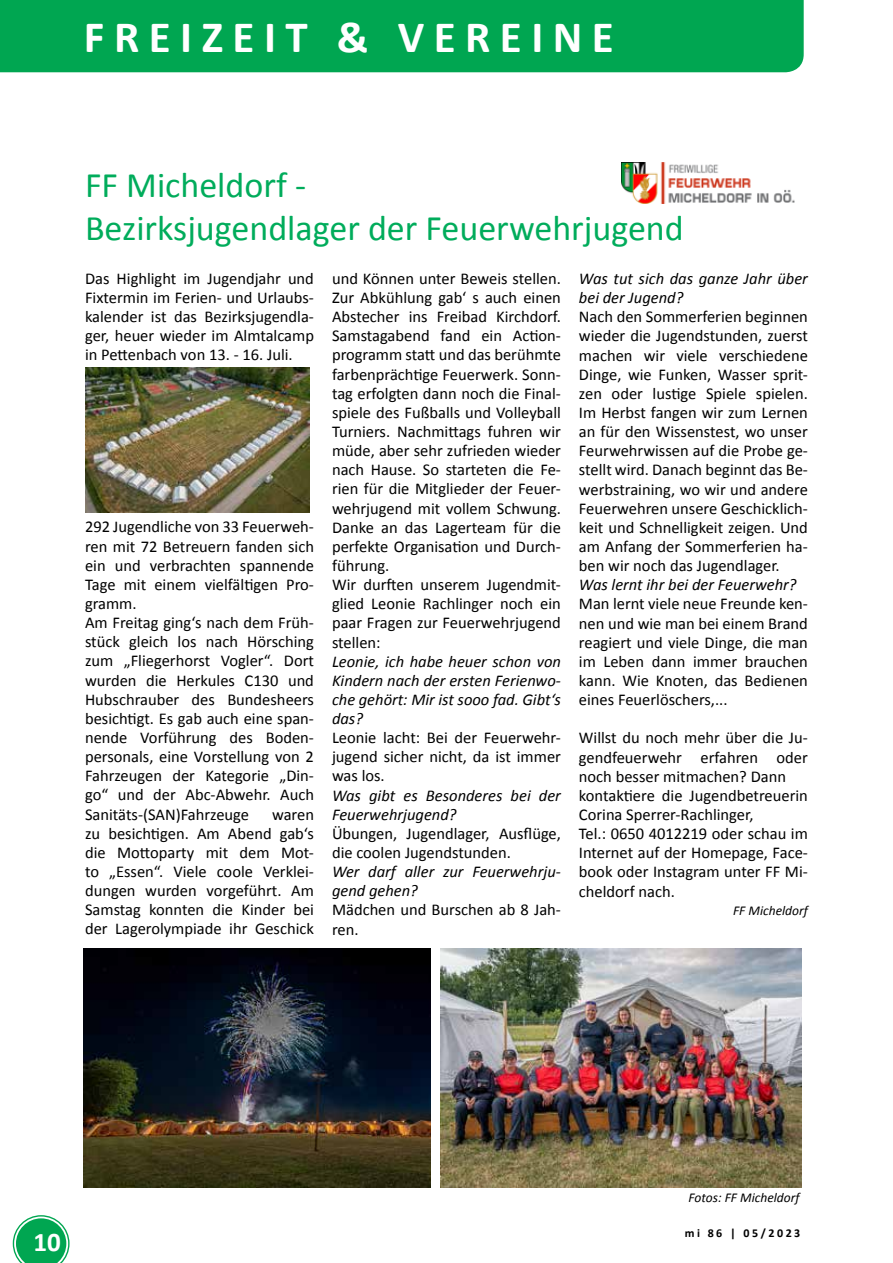
<style>
.page{position:relative;width:893px;height:1263px;background:#fff}
.page>*{position:absolute;margin:0;border:0;box-sizing:border-box;transform-origin:0 0}
.t1{font:700 45px "Calibri";letter-spacing:.21em;color:#fff}
.t2{font:36px/43.2px "Calibri";color:#00ac5b}
.t3{font:700 27px "Calibri";color:#fff}
.t4{font:16.5px/19.2px "Calibri";color:#000;text-align:justify}
.t5{font:italic 16.5px/19.2px "Calibri";color:#000}
.t6{font:italic 13.5px "Calibri";color:#000}
.t7{font:700 12px "Calibri";letter-spacing:.21em;color:#000}
</style>
<div class="page">
<svg style="left:13px;top:1215px;width:57px;height:48px"></svg>
<div style="left:0;top:0;width:804px;height:72px;background:#00a651"></div>
<img style="left:85px;top:368px;width:224px;height:145px">
<img style="left:441px;top:949px;width:360px;height:239px">
<img style="left:83px;top:949px;width:347px;height:239px">
<img style="left:621px;top:162px;width:174px;height:42px">
<h1 class="t1" style="left:84px;top:8px;width:531px">FREIZEIT &amp; VEREINE</h1>
<h2 class="t2" style="left:85px;top:164px;width:600px">FF Micheldorf -<br>Bezirksjugendlager der Feuerwehrjugend</h2>
<p class="t4" style="left:85px;top:269px;width:230px">Das Highlight im Jugendjahr und Fixtermin im Ferien- und Urlaubs&shy;kalender ist das Bezirksjugendla&shy;ger, heuer wieder im Almtalcamp in Pettenbach von 13. - 16. Juli.</p>
<p class="t4" style="left:332px;top:269px;width:230px;text-align:left">und Können unter Beweis stellen.<br>Zur Abkühlung gab‘ s auch einen<br>Abstecher ins Freibad Kirchdorf.<br>Samstagabend fand ein Action&shy;programm statt und das berühmte farbenprächtige Feuerwerk. Sonn&shy;tag erfolgten dann noch die Final&shy;spiele des Fußballs und Volleyball<br>Turniers. Nachmittags fuhren wir müde, aber sehr zufrieden wieder nach Hause. So starteten die Fe&shy;rien für die Mitglieder der Feuer&shy;wehrjugend mit vollem Schwung.<br>Danke an das Lagerteam für die perfekte Organisation und Durch&shy;führung.<br>Wir durften unserem Jugendmit&shy;glied Leonie Rachlinger noch ein paar Fragen zur Feuerwehrjugend stellen:</p>
<p class="t5" style="left:332px;top:651px;width:230px;text-align:justify">Leonie, ich habe heuer schon von Kindern nach der ersten Ferienwo&shy;che gehört: Mir ist sooo fad. Gibt‘s das?</p>
<p class="t4" style="left:332px;top:728px;width:230px">Leonie lacht: Bei der Feuerwehr&shy;jugend sicher nicht, da ist immer was los.</p>
<p class="t5" style="left:332px;top:785px;width:230px">Was gibt es Besonderes bei der<br>Feuerwehrjugend?</p>
<p class="t4" style="left:332px;top:824px;width:230px">Übungen, Jugendlager, Ausflüge, die coolen Jugendstunden.</p>
<p class="t5" style="left:332px;top:861px;width:230px">Wer darf aller zur Feuerwehrju&shy;gend gehen?</p>
<p class="t4" style="left:332px;top:900px;width:230px">Mädchen und Burschen ab 8 Jah&shy;ren.</p>
<p class="t5" style="left:579px;top:268px;width:230px">Was tut sich das ganze Jahr über bei der Jugend?</p>
<p class="t4" style="left:579px;top:307px;width:230px">Nach den Sommerferien beginnen wieder die Jugendstunden, zuerst machen wir viele verschiedene Dinge, wie Funken, Wasser sprit&shy;zen oder lustige Spiele spielen.<br>Im Herbst fangen wir zum Lernen an für den Wissenstest, wo unser Feurwehrwissen auf die Probe ge&shy;stellt wird. Danach beginnt das Be&shy;werbstraining, wo wir und andere Feuerwehren unsere Geschicklich&shy;keit und Schnelligkeit zeigen. Und am Anfang der Sommerferien ha&shy;ben wir noch das Jugendlager.</p>
<p class="t5" style="left:579px;top:575px;width:219px">Was lernt ihr bei der Feuerwehr?</p>
<p class="t4" style="left:579px;top:594px;width:230px">Man lernt viele neue Freunde ken&shy;nen und wie man bei einem Brand reagiert und viele Dinge, die man im Leben dann immer brauchen kann. Wie Knoten, das Bedienen eines Feuerlöschers,...</p>
<p class="t4" style="left:579px;top:728px;width:230px;text-align:left">Willst du noch mehr über die Ju&shy;gendfeuerwehr erfahren oder noch besser mitmachen? Dann kontaktiere die Jugendbetreuerin<br>Corina Sperrer-Rachlinger,<br>Tel.: 0650 4012219 oder schau im<br>Internet auf der Homepage, Face&shy;book oder Instagram unter FF Mi&shy;cheldorf nach.</p>
<p class="t6" style="left:733px;top:901px;width:76px">FF Micheldorf</p>
<p class="t4" style="left:85px;top:517px;width:230px;text-align:left">292 Jugendliche von 33 Feuerweh&shy;ren mit 72 Betreuern fanden sich ein und verbrachten spannende<br>Tage mit einem vielfältigen Pro&shy;gramm.<br>Am Freitag ging‘s nach dem Früh&shy;stück gleich los nach Hörsching zum „Fliegerhorst Vogler“. Dort wurden die Herkules C130 und<br>Hubschrauber des Bundesheers besichtigt. Es gab auch eine span&shy;nende Vorführung des Boden&shy;personals, eine Vorstellung von 2<br>Fahrzeugen der Kategorie „Din&shy;go“ und der Abc-Abwehr. Auch<br>Sanitäts-(SAN)Fahrzeuge</p>
<p class="t4" style="left:85px;top:804px;width:230px;text-indent:187px">waren zu besichtigen. Am Abend gab‘s die Mottoparty mit dem Mot&shy;to „Essen“. Viele coole Verklei&shy;dungen wurden vorgeführt. Am Samstag konnten die Kinder bei der Lagerolympiade ihr Geschick</p>
<h3 class="t3" style="left:33px;top:1225px;width:29px">10</h3>
<p class="t6" style="left:688px;top:1188px;width:112px">Fotos: FF Micheldorf</p>
<p class="t7" style="left:685px;top:1225px;width:117px">mi 86 | 05/2023</p>
</div>
